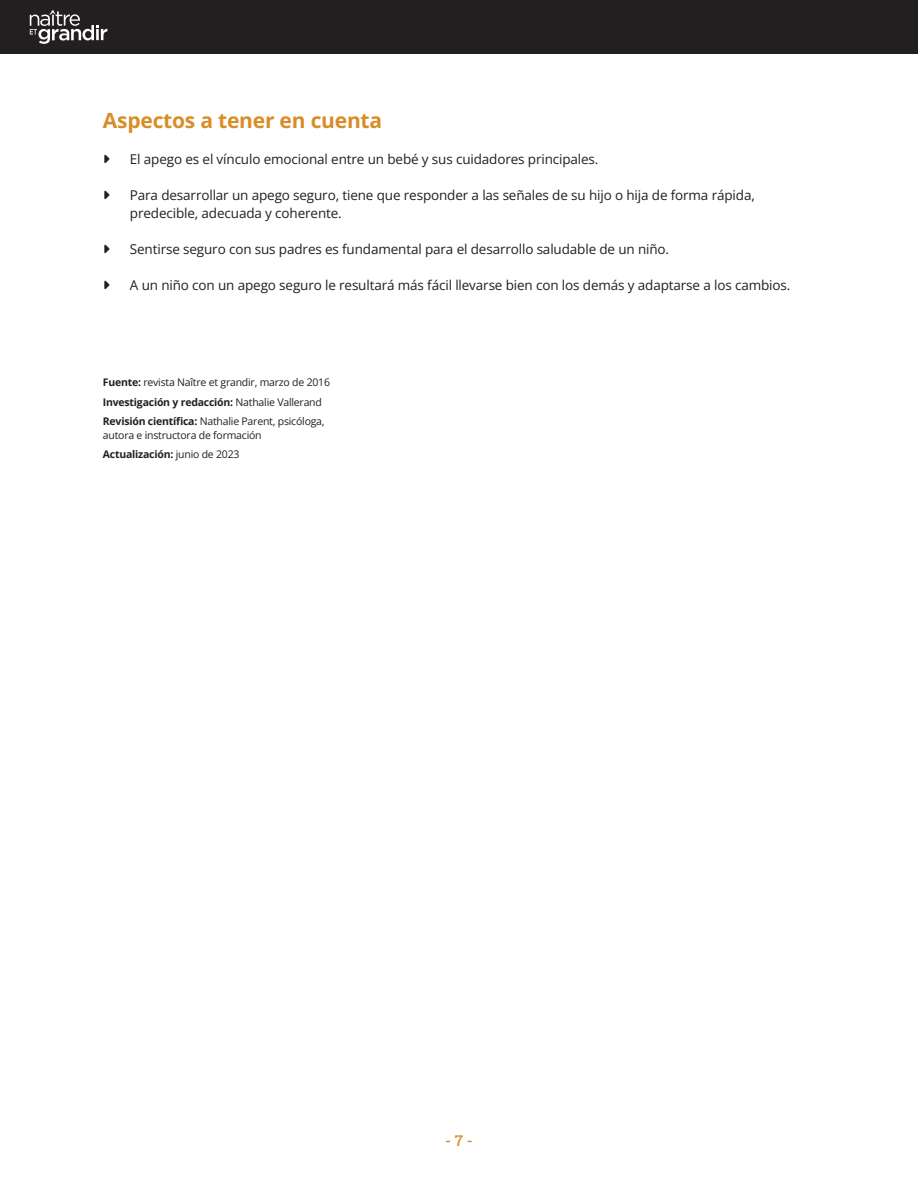
<style>
.page{position:relative;width:918px;height:1188px;background:#fff}
.page>*{position:absolute;margin:0;border:0;box-sizing:border-box;transform-origin:0 0}
.t1{font:700 21px "Open Sans";letter-spacing:-.01em;color:#d98d28}
.t2{font:500 15px "Roboto Slab";color:#d98d28}
.t3{font:13.5px/18px "Open Sans";letter-spacing:-.01em;color:#231f20}
.t4{font:10.5px/19.5px "Open Sans";letter-spacing:-.02em;color:#231f20}
.s1{font-weight:700}
</style>
<div class="page">
<div style="left:0;top:0;width:918px;height:54px;background:#231f20"></div>
<svg style="left:30px;top:10px;width:77px;height:34px"></svg>
<h1 class="t1" style="left:103px;top:106px;width:281px">Aspectos a tener en cuenta</h1>
<p class="t3" style="left:130px;top:150px;width:470px">El apego es el vínculo emocional entre un bebé y sus cuidadores principales.</p>
<p class="t3" style="left:130px;top:186px;width:626px">Para desarrollar un apego seguro, tiene que responder a las señales de su hijo o hija de forma rápida, predecible, adecuada y coherente.</p>
<p class="t3" style="left:130px;top:240px;width:541px">Sentirse seguro con sus padres es fundamental para el desarrollo saludable de un niño.</p>
<p class="t3" style="left:130px;top:276px;width:662px">A un niño con un apego seguro le resultará más fácil llevarse bien con los demás y adaptarse a los cambios.</p>
<p class="t4" style="left:103px;top:373px;width:229px"><span class="s1">Fuente:</span> revista Naître et grandir, marzo de 2016<br><span class="s1">Investigación y redacción:</span> Nathalie Vallerand<br><span class="s1">Revisión científica:</span> Nathalie Parent, psicóloga,</p>
<p class="t4" style="left:103px;top:425px;width:160px">autora e instructora de formación<br><span class="s1">Actualización:</span> junio de 2023</p>
<p class="t2" style="left:445px;top:1130px;width:29px">- 7 -</p>
</div>
